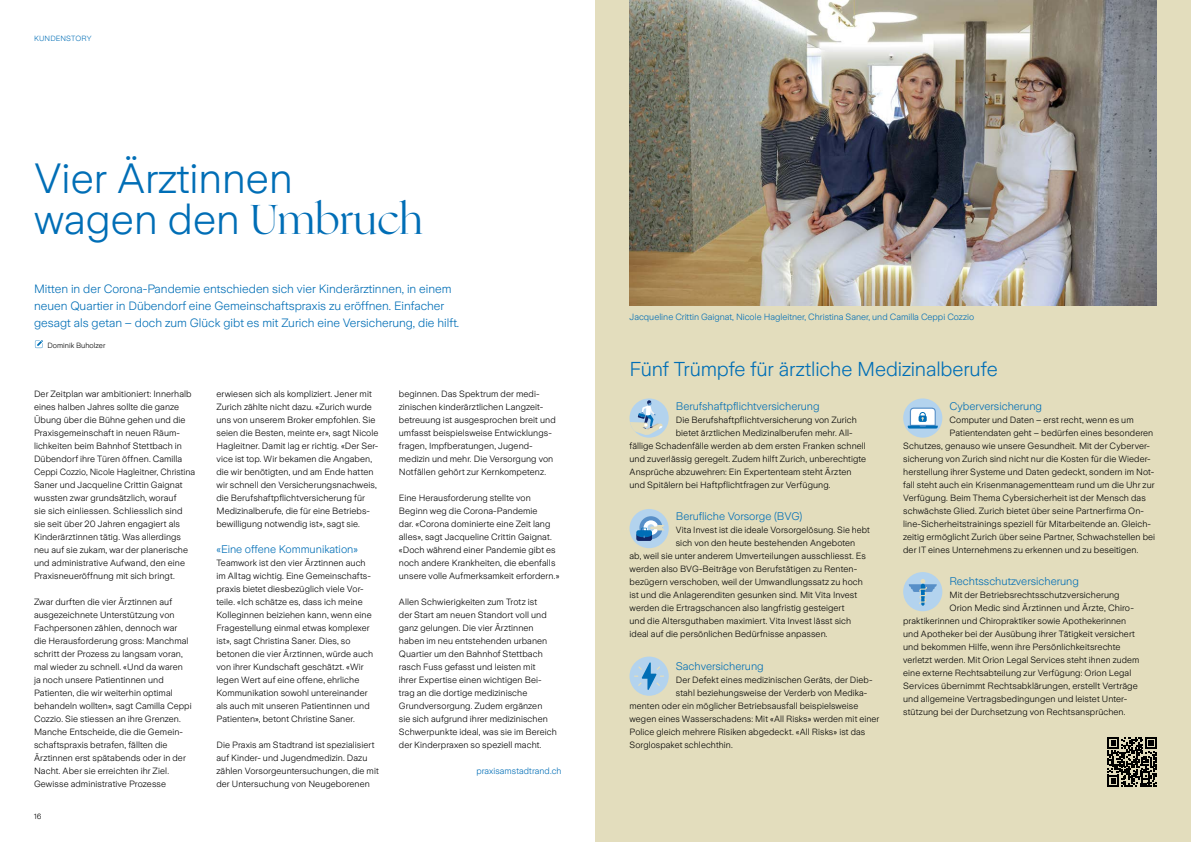
<style>
.page{position:relative;width:1191px;height:842px;background:#fff}
.page>*{position:absolute;margin:0;border:0;box-sizing:border-box;transform-origin:0 0}
.t1{font:300 42px/41px "Zurich Sans";color:#006eb6}
.t2{font:300 20px "Zurich Sans";letter-spacing:-.01em;color:#006eb6}
.t3{font:300 12px/17px "Zurich Sans";color:#006eb6}
.t4{font:300 11px "Zurich Sans";color:#006eb6}
.t5{font:300 9px/13px "Zurich Sans";letter-spacing:.01em;color:#000}
.t6{font:300 9px "Zurich Sans";color:#006eb6}
.t7{font:300 7.5px "Zurich Sans";color:#000}
.t8{font:300 7.5px "Zurich Sans";letter-spacing:.015em;color:#006eb6}
.s1{font-family:"Ogg";font-weight:400}
</style>
<div class="page">
<div style="left:595px;top:0;width:596px;height:842px;background:#e3ddbd"></div>
<svg style="left:35px;top:340px;width:8px;height:8px"></svg>
<div style="left:629px;top:398px;width:39px;height:40px;background:#b3d3ee;border-radius:50%"></div>
<svg style="left:630px;top:400px;width:32px;height:35px"></svg>
<div style="left:629px;top:509px;width:39px;height:39px;background:#b3d3ee;border-radius:50%"></div>
<svg style="left:639px;top:516px;width:23px;height:23px"></svg>
<svg style="left:643px;top:520px;width:15px;height:15px"></svg>
<svg style="left:636px;top:525px;width:28px;height:16px"></svg>
<div style="left:629px;top:657px;width:39px;height:39px;background:#b3d3ee;border-radius:50%"></div>
<svg style="left:634px;top:662px;width:30px;height:28px"></svg>
<div style="left:903px;top:398px;width:39px;height:40px;background:#b3d3ee;border-radius:50%"></div>
<svg style="left:907px;top:408px;width:30px;height:20px"></svg>
<div style="left:903px;top:572px;width:39px;height:39px;background:#b3d3ee;border-radius:50%"></div>
<svg style="left:908px;top:579px;width:29px;height:27px"></svg>
<img style="left:629px;top:0;width:528px;height:306px">
<svg style="left:1107px;top:737px;width:50px;height:50px"></svg>
<p class="t8" style="left:34px;top:34px;width:59px">KUNDENSTORY</p>
<h1 class="t1" style="left:34px;top:159px;width:390px">Vier Ärztinnen wagen den <span class="s1">Umbruch</span></h1>
<p class="t3" style="left:34px;top:280px;width:427px">Mitten in der Corona-Pandemie entschieden sich vier Kinderärztinnen, in einem neuen Quartier in Dübendorf eine Gemeinschaftspraxis zu eröffnen. Einfacher gesagt als getan – doch zum Glück gibt es mit Zurich eine Versicherung, die hilft.</p>
<p class="t7" style="left:47px;top:342px;width:59px">Dominik Buholzer</p>
<p class="t5" style="left:34px;top:387px;width:163px">Der Zeitplan war ambitioniert: Innerhalb eines halben Jahres sollte die ganze Übung über die Bühne gehen und die Praxisgemeinschaft in neuen Räum&shy;lichkeiten beim Bahnhof Stettbach in Dübendorf ihre Türen öffnen. Camilla Ceppi Cozzio, Nicole Hagleitner, Christina Saner und Jacqueline Crittin Gaignat wussten zwar grundsätzlich, worauf<br>sie sich einliessen. Schliesslich sind sie seit über 20 Jahren engagiert als Kinderärztinnen tätig. Was allerdings neu auf sie zukam, war der planerische und administrative Aufwand, den eine Praxisneueröffnung mit sich bringt.</p>
<p class="t5" style="left:34px;top:595px;width:159px">Zwar durften die vier Ärztinnen auf ausgezeichnete Unterstützung von Fachpersonen zählen, dennoch war die Herausforderung gross: Manchmal schritt der Prozess zu langsam voran, mal wieder zu schnell. «Und da waren ja noch unsere Patientinnen und Patienten, die wir weiterhin optimal behandeln wollten», sagt Camilla Ceppi Cozzio. Sie stiessen an ihre Grenzen.<br>Manche Entscheide, die die Gemein&shy;schaftspraxis betrafen, fällten die Ärztinnen erst spätabends oder in der Nacht. Aber sie erreichten ihr Ziel.<br>Gewisse administrative Prozesse</p>
<p class="t7" style="left:34px;top:813px;width:9px">16</p>
<p class="t5" style="left:216px;top:387px;width:164px">erwiesen sich als kompliziert. Jener mit Zurich zählte nicht dazu. «Zurich wurde uns von unserem Broker empfohlen. Sie seien die Besten, meinte er», sagt Nicole Hagleitner. Damit lag er richtig. «Der Ser&shy;vice ist top. Wir bekamen die Angaben, die wir benötigten, und am Ende hatten wir schnell den Versicherungsnachweis, die Berufshaftpflichtversicherung für Medizinalberufe, die für eine Betriebs&shy;bewilligung notwendig ist», sagt sie.</p>
<p class="t4" style="left:216px;top:543px;width:143px">«Eine offene Kommunikation»</p>
<p class="t5" style="left:216px;top:556px;width:158px">Teamwork ist den vier Ärztinnen auch im Alltag wichtig. Eine Gemeinschafts&shy;praxis bietet diesbezüglich viele Vor&shy;teile. «Ich schätze es, dass ich meine Kolleginnen beiziehen kann, wenn eine Fragestellung einmal etwas komplexer ist», sagt Christina Saner. Dies, so betonen die vier Ärztinnen, würde auch von ihrer Kundschaft geschätzt. «Wir legen Wert auf eine offene, ehrliche Kommunikation sowohl untereinander als auch mit unseren Patientinnen und Patienten», betont Christine Saner.</p>
<p class="t5" style="left:216px;top:738px;width:164px">Die Praxis am Stadtrand ist spezialisiert auf Kinder- und Jugendmedizin. Dazu zählen Vorsorgeuntersuchungen, die mit der Untersuchung von Neugeborenen</p>
<p class="t5" style="left:399px;top:387px;width:158px">beginnen. Das Spektrum der medi&shy;zinischen kinderärztlichen Langzeit&shy;betreuung ist ausgesprochen breit und umfasst beispielsweise Entwicklungs&shy;fragen, Impfberatungen, Jugend&shy;medizin und mehr. Die Versorgung von Notfällen gehört zur Kernkompetenz.</p>
<p class="t5" style="left:399px;top:491px;width:162px">Eine Herausforderung stellte von Beginn weg die Corona-Pandemie<br>dar. «Corona dominierte eine Zeit lang alles», sagt Jacqueline Crittin Gaignat. «Doch während einer Pandemie gibt es noch andere Krankheiten, die ebenfalls unsere volle Aufmerksamkeit erfordern.»</p>
<p class="t5" style="left:399px;top:595px;width:159px">Allen Schwierigkeiten zum Trotz ist<br>der Start am neuen Standort voll und ganz gelungen. Die vier Ärztinnen haben im neu entstehenden urbanen Quartier um den Bahnhof Stettbach rasch Fuss gefasst und leisten mit<br>ihrer Expertise einen wichtigen Bei&shy;trag an die dortige medizinische Grundversorgung. Zudem ergänzen<br>sie sich aufgrund ihrer medizinischen Schwerpunkte ideal, was sie im Bereich der Kinderpraxen so speziell macht.</p>
<p class="t6" style="left:476px;top:766px;width:87px">praxisamstadtrand.ch</p>
<p class="t6" style="left:629px;top:312px;width:346px">Jacqueline Crittin Gaignat, Nicole Hagleitner, Christina Saner, und Camilla Ceppi Cozzio</p>
<h2 class="t2" style="left:629px;top:358px;width:370px">Fünf Trümpfe für ärztliche Medizinalberufe</h2>
<p class="t4" style="left:676px;top:400px;width:145px">Berufshaftpflichtversicherung</p>
<p class="t5" style="left:676px;top:413px;width:183px">Die Berufshaftpflichtversicherung von Zurich</p>
<p class="t5" style="left:676px;top:426px;width:178px">bietet ärztlichen Medizinalberufen mehr. All-</p>
<p class="t5" style="left:629px;top:439px;width:238px">fällige Schadenfälle werden ab dem ersten Franken schnell</p>
<p class="t5" style="left:629px;top:452px;width:238px">und zuverlässig geregelt. Zudem hilft Zurich, unberechtigte</p>
<p class="t5" style="left:629px;top:465px;width:223px">Ansprüche abzuwehren: Ein Expertenteam steht Ärzten</p>
<p class="t5" style="left:629px;top:478px;width:202px">und Spitälern bei Haftpflichtfragen zur Verfügung.</p>
<p class="t4" style="left:676px;top:510px;width:128px">Berufliche Vorsorge (BVG)</p>
<p class="t5" style="left:676px;top:524px;width:196px">Vita Invest ist die ideale Vorsorgelösung. Sie hebt</p>
<p class="t5" style="left:676px;top:537px;width:181px">sich von den heute bestehenden Angeboten</p>
<p class="t5" style="left:629px;top:550px;width:238px">ab, weil sie unter anderem Umverteilungen ausschliesst. Es</p>
<p class="t5" style="left:629px;top:563px;width:229px">werden also BVG-Beiträge von Berufstätigen zu Renten-</p>
<p class="t5" style="left:629px;top:576px;width:235px">bezügern verschoben, weil der Umwandlungssatz zu hoch</p>
<p class="t5" style="left:629px;top:589px;width:229px">ist und die Anlagerenditen gesunken sind. Mit Vita Invest</p>
<p class="t5" style="left:629px;top:602px;width:217px">werden die Ertragschancen also langfristig gesteigert</p>
<p class="t5" style="left:629px;top:615px;width:223px">und die Altersguthaben maximiert. Vita Invest lässt sich</p>
<p class="t5" style="left:629px;top:628px;width:200px">ideal auf die persönlichen Bedürfnisse anpassen.</p>
<p class="t4" style="left:676px;top:660px;width:89px">Sachversicherung</p>
<p class="t5" style="left:676px;top:673px;width:198px">Der Defekt eines medizinischen Geräts, der Dieb-</p>
<p class="t5" style="left:676px;top:686px;width:193px">stahl beziehungsweise der Verderb von Medika-</p>
<p class="t5" style="left:629px;top:699px;width:230px">menten oder ein möglicher Betriebsausfall beispielsweise</p>
<p class="t5" style="left:629px;top:712px;width:251px">wegen eines Wasserschadens: Mit «All Risks» werden mit einer</p>
<p class="t5" style="left:629px;top:725px;width:237px">Police gleich mehrere Risiken abgedeckt. «All Risks» ist das</p>
<p class="t5" style="left:629px;top:738px;width:105px">Sorglospaket schlechthin.</p>
<p class="t4" style="left:949px;top:400px;width:94px">Cyberversicherung</p>
<p class="t5" style="left:949px;top:413px;width:186px">Computer und Daten – erst recht, wenn es um</p>
<p class="t5" style="left:949px;top:426px;width:205px">Patientendaten geht – bedürfen eines besonderen</p>
<p class="t5" style="left:903px;top:439px;width:248px">Schutzes, genauso wie unsere Gesundheit. Mit der Cyberver-</p>
<p class="t5" style="left:903px;top:452px;width:249px">sicherung von Zurich sind nicht nur die Kosten für die Wieder-</p>
<p class="t5" style="left:903px;top:465px;width:252px">herstellung ihrer Systeme und Daten gedeckt, sondern im Not-</p>
<p class="t5" style="left:903px;top:478px;width:253px">fall steht auch ein Krisenmanagementteam rund um die Uhr zur</p>
<p class="t5" style="left:903px;top:491px;width:244px">Verfügung. Beim Thema Cybersicherheit ist der Mensch das</p>
<p class="t5" style="left:903px;top:504px;width:242px">schwächste Glied. Zurich bietet über seine Partnerfirma On-</p>
<p class="t5" style="left:903px;top:517px;width:249px">line-Sicherheitstrainings speziell für Mitarbeitende an. Gleich-</p>
<p class="t5" style="left:903px;top:530px;width:253px">zeitig ermöglicht Zurich über seine Partner, Schwachstellen bei</p>
<p class="t5" style="left:903px;top:543px;width:237px">der IT eines Unternehmens zu erkennen und zu beseitigen.</p>
<p class="t4" style="left:949px;top:575px;width:131px">Rechtsschutzversicherung</p>
<p class="t5" style="left:949px;top:589px;width:172px">Mit der Betriebsrechtsschutzversicherung</p>
<p class="t5" style="left:949px;top:602px;width:186px">Orion Medic sind Ärztinnen und Ärzte, Chiro-</p>
<p class="t5" style="left:903px;top:615px;width:225px">praktikerinnen und Chiropraktiker sowie Apothekerinnen</p>
<p class="t5" style="left:903px;top:628px;width:233px">und Apotheker bei der Ausübung ihrer Tätigkeit versichert</p>
<p class="t5" style="left:903px;top:641px;width:219px">und bekommen Hilfe, wenn ihre Persönlichkeitsrechte</p>
<p class="t5" style="left:903px;top:654px;width:238px">verletzt werden. Mit Orion Legal Services steht ihnen zudem</p>
<p class="t5" style="left:903px;top:667px;width:230px">eine externe Rechtsabteilung zur Verfügung: Orion Legal</p>
<p class="t5" style="left:903px;top:680px;width:236px">Services übernimmt Rechtsabklärungen, erstellt Verträge</p>
<p class="t5" style="left:903px;top:693px;width:225px">und allgemeine Vertragsbedingungen und leistet Unter-</p>
<p class="t5" style="left:903px;top:706px;width:224px">stützung bei der Durchsetzung von Rechtsansprüchen.</p>
</div>
